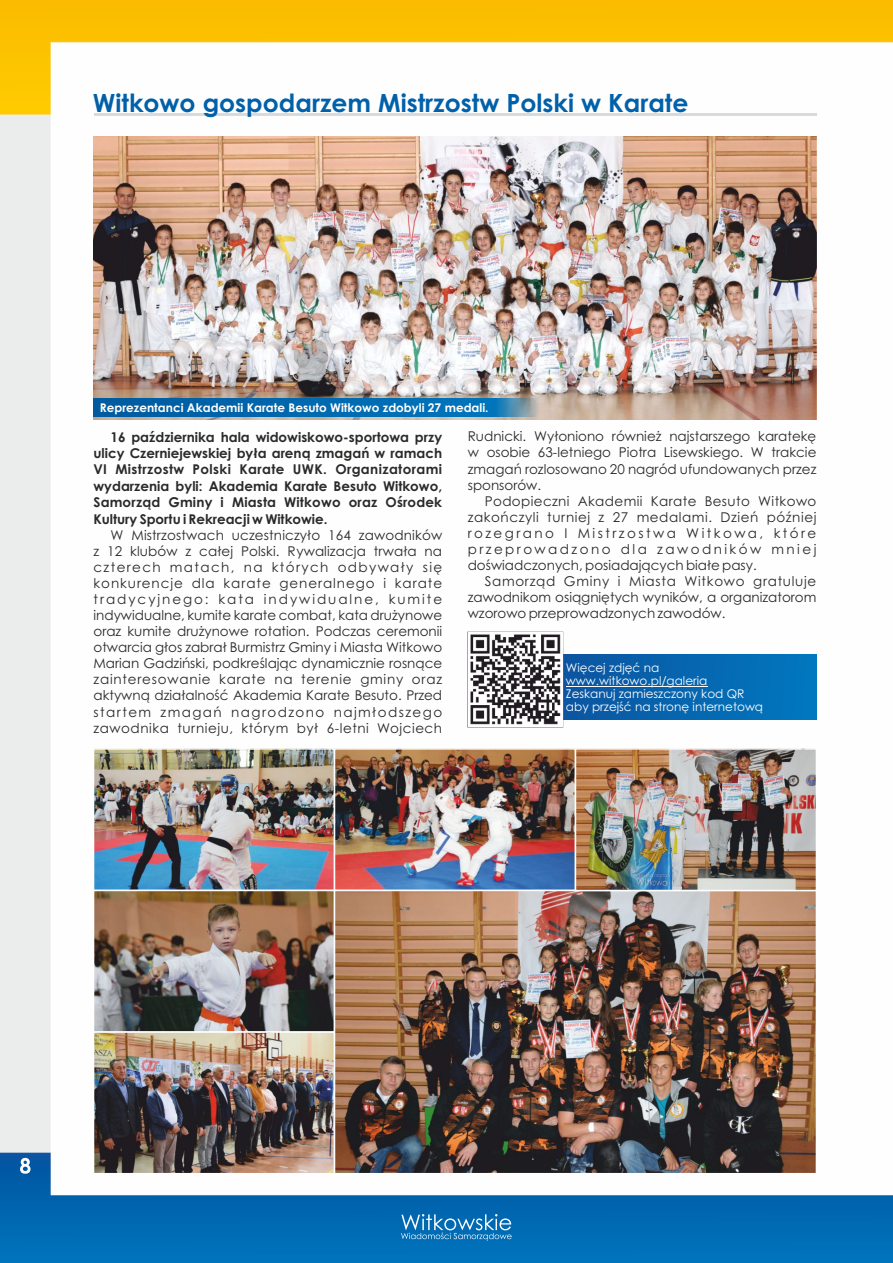
<style>
.page{position:relative;width:893px;height:1263px;background:#fff}
.page>*{position:absolute;margin:0;border:0;box-sizing:border-box;transform-origin:0 0}
.t1{font:700 25.05px "Century Gothic";color:#0060aa}
.t2{font:13.5px/16px "Century Gothic";color:#2b2a29;text-align:justify}
.t3{font:700 13.5px/16.4px "Century Gothic";color:#2b2a29;text-align:justify}
.t4{font:12px/12.9px "Century Gothic";color:#fefefe}
.t5{font:700 12px "Century Gothic";color:#fefefe}
</style>
<div class="page">
<img style="left:0;top:0;width:893px;height:1263px">
<svg style="left:401px;top:1214px;width:111px;height:27px;background:#3287c1"></svg>
<svg style="left:20px;top:1158px;width:11px;height:16px"></svg>
<hr style="left:94px;top:113px;width:722px;height:3px;background:#d9dada">
<img style="left:94px;top:136px;width:723px;height:284px">
<svg style="left:94px;top:399px;width:445px;height:18px;background:#096cad"></svg>
<div style="left:562px;top:654px;width:254px;height:65px;background:linear-gradient(to right,#0c54a0,#0078bf)"></div>
<hr style="left:566px;top:686px;width:141px;height:1px;background:#fefefe">
<svg style="left:467px;top:631px;width:97px;height:97px"></svg>
<img style="left:95px;top:750px;width:720px;height:422px">
<div style="left:93px;top:748px;width:242px;height:143px;border:1px solid #fefefe"></div>
<div style="left:93px;top:890px;width:242px;height:143px;border:1px solid #fefefe"></div>
<div style="left:93px;top:1031px;width:242px;height:143px;border:1px solid #fefefe"></div>
<div style="left:334px;top:748px;width:242px;height:143px;border:1px solid #fefefe"></div>
<img style="left:333px;top:889px;width:485px;height:286px">
<div style="left:575px;top:748px;width:242px;height:143px;border:1px solid #fefefe"></div>
<img style="left:468px;top:633px;width:94px;height:93px">
<h1 class="t1" style="left:93px;top:94px;width:597px">Witkowo gospodarzem Mistrzostw Polski w Karate</h1>
<p class="t5" style="left:100px;top:403px;width:390px">Reprezentanci Akademii Karate Besuto Witkowo zdobyli 27 medali.</p>
<p class="t3" style="left:93px;top:430px;width:350px;text-indent:17px">16 października hala widowiskowo-sportowa przy ulicy Czerniejewskiej była areną zmagań w ramach VI Mistrzostw Polski Karate UWK. Organizatorami wydarzenia byli: Akademia Karate Besuto Witkowo, Samorząd Gminy i Miasta Witkowo oraz Ośrodek Kultury Sportu i Rekreacji w Witkowie.</p>
<p class="t2" style="left:468px;top:430px;width:350px">Rudnicki. Wyłoniono również najstarszego karatekę w osobie 63-letniego Piotra Lisewskiego. W trakcie zmagań rozlosowano 20 nagród ufundowanych przez sponsorów.</p>
<p class="t2" style="left:468px;top:494px;width:350px;text-indent:17px">Podopieczni Akademii Karate Besuto Witkowo zakończyli turniej z 27 medalami. Dzień później rozegrano I Mistrzostwa Witkowa, które przeprowadzono dla zawodników mniej doświadczonych, posiadających białe pasy.</p>
<p class="t2" style="left:468px;top:574px;width:350px;text-indent:17px">Samorząd Gminy i Miasta Witkowo gratuluje zawodnikom osiągniętych wyników, a organizatorom wzorowo przeprowadzonych zawodów.</p>
<p class="t2" style="left:93px;top:528px;width:350px;text-indent:17px">W Mistrzostwach uczestniczyło 164 zawodników z 12 klubów z całej Polski. Rywalizacja trwała na czterech matach, na których odbywały się konkurencje dla karate generalnego i karate tradycyjnego: kata indywidualne, kumite indywidualne, kumite karate combat, kata drużynowe oraz kumite drużynowe rotation. Podczas ceremonii otwarcia głos zabrał Burmistrz Gminy i Miasta Witkowo Marian Gadziński, podkreślając dynamicznie rosnące zainteresowanie karate na terenie gminy oraz aktywną działalność Akademia Karate Besuto. Przed startem zmagań nagrodzono najmłodszego zawodnika turnieju, którym był 6-letni Wojciech</p>
<p class="t4" style="left:566px;top:663px;width:199px">Więcej zdjęć na www.witkowo.pl/galeria<br>Zeskanuj zamieszczony kod QR aby przejść na stronę internetową</p>
</div>
